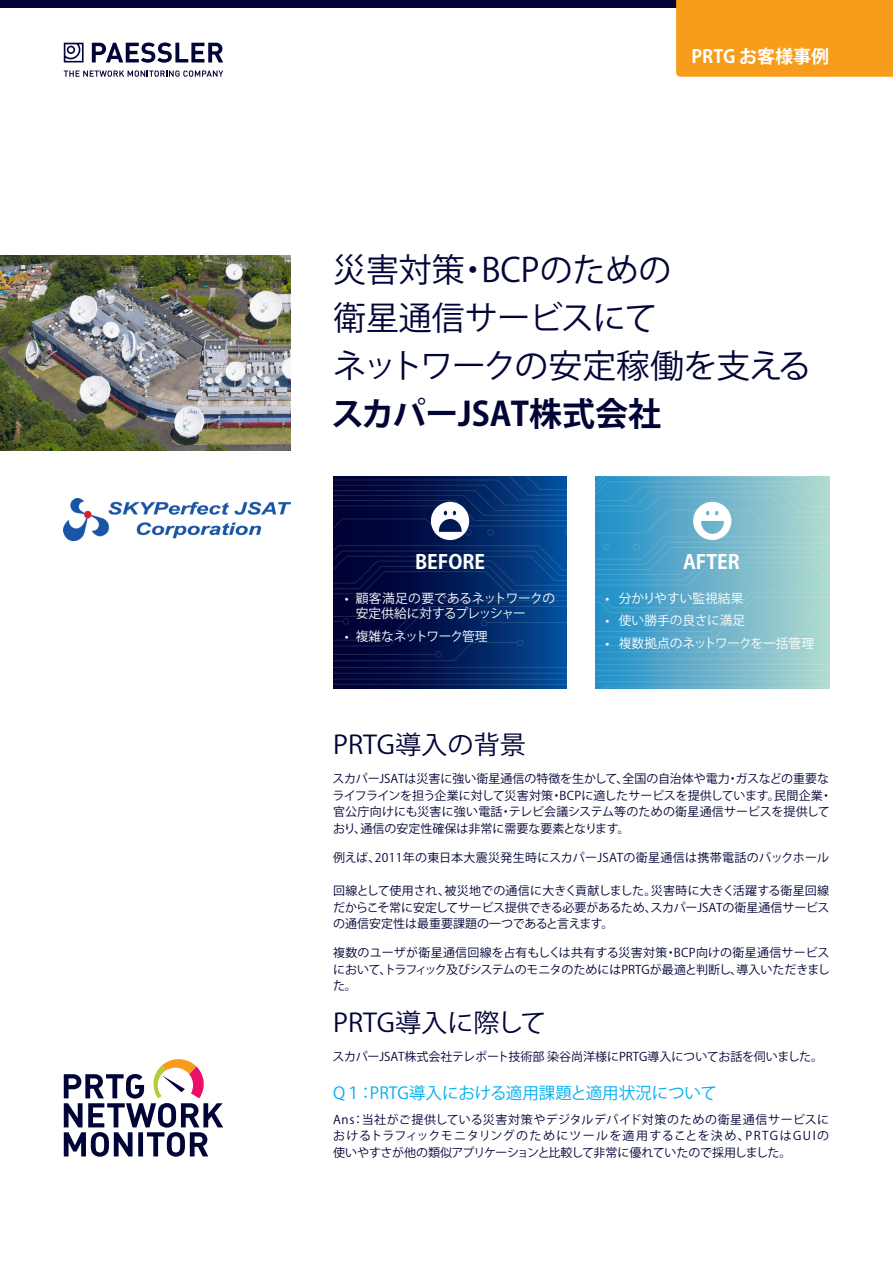
<style>
.page{position:relative;width:893px;height:1263px;background:#fff}
.page>*{position:absolute;margin:0;border:0;box-sizing:border-box;transform-origin:0 0}
.Überschrift_2{font:33px/48px "Koz Go Pr 6 N";color:#000436}
.Überschrift_2-2{font:33px "Koz Go Pr 6 N";letter-spacing:-.05em;color:#000436}
.H3_Japan{font:700 33px "Koz Go Pr 6 N";color:#000436}
.Fliesstext{font:25.5px "Koz Go Pr 6 N";color:#000436}
.Überschrift_3{font:700 19.5px "Koz Go Pr 6 N";color:#fff}
.Kategorie_Titelseite{font:700 18px "Koz Go Pr 6 N";color:#fff}
.H3_Japan-2{font:16.5px "Koz Go Pr 6 N";color:#00aeef}
.t1{font:12.75px/15.3px "Koz Go Pr 6 N";letter-spacing:-.01em;color:#fff}
.t2{font:12.75px "Koz Go Pr 6 N";letter-spacing:-.065em;color:#fff}
.Fliesstext-2{font:12px/16.5px "Koz Go Pr 6 N";color:#000436;text-align:justify}
.Fliesstext-3{font:12px "Koz Go Pr 6 N";letter-spacing:.025em;color:#000436}
</style>
<div class="page">
<img style="left:0;top:255px;width:291px;height:196px">
<img style="left:64px;top:499px;width:227px;height:41px">
<svg style="left:333px;top:476px;width:234px;height:213px;background:#08245e"></svg>
<div style="left:0;top:0;width:893px;height:7px;background:#000436"></div>
<svg style="left:92px;top:43px;width:131px;height:20px"></svg>
<svg style="left:64px;top:70px;width:159px;height:7px"></svg>
<svg style="left:64px;top:43px;width:20px;height:19px"></svg>
<div style="left:676px;top:0;width:217px;height:77px;background:#f89c1c"></div>
<svg style="left:64px;top:1059px;width:159px;height:98px"></svg>
<svg style="left:595px;top:476px;width:234px;height:213px;background:#6db4cc"></svg>
<p class="Kategorie_Titelseite" style="left:691px;top:46px;width:139px">PRTG お客様事例</p>
<p class="Überschrift_2" style="left:333px;top:246px;width:340px">災害対策・BCPのための衛星通信サービスにて</p>
<p class="Überschrift_2-2" style="left:333px;top:347px;width:480px">ネットワークの安定稼働を支える</p>
<p class="H3_Japan" style="left:331px;top:396px;width:331px">スカパーJSAT株式会社</p>
<p class="Überschrift_3" style="left:415px;top:550px;width:71px">BEFORE</p>
<p class="t1" style="left:356px;top:591px;width:201px;text-indent:-11px">• 顧客満足の要であるネットワークの安定供給に対するプレッシャー</p>
<p class="t2" style="left:345px;top:629px;width:144px">• 複雑なネットワーク管理</p>
<p class="Überschrift_3" style="left:683px;top:550px;width:58px">AFTER</p>
<p class="t1" style="left:606px;top:591px;width:139px">• 分かりやすい監視結果</p>
<p class="t1" style="left:606px;top:613px;width:141px">• 使い勝手の良さに満足</p>
<p class="t1" style="left:606px;top:636px;width:210px">• 複数拠点のネットワークを一括管理</p>
<p class="Fliesstext" style="left:333px;top:730px;width:194px">PRTG導入の背景</p>
<p class="Fliesstext-2" style="left:332px;top:771px;width:501px;text-align:left">スカパーJSATは災害に強い衛星通信の特徴を生かして、全国の自治体や電力・ガスなどの重要なライフラインを担う企業に対して災害対策・BCPに適したサービスを提供しています。民間企業・官公庁向けにも災害に強い電話・テレビ会議システム等のための衛星通信サービスを提供しており、通信の安定性確保は非常に需要な要素となります。</p>
<p class="Fliesstext-3" style="left:333px;top:851px;width:498px">例えば、2011年の東日本大震災発生時にスカパーJSATの衛星通信は携帯電話のバックホール</p>
<p class="Fliesstext-2" style="left:333px;top:883px;width:498px">回線として使用され、被災地での通信に大きく貢献しました。災害時に大きく活躍する衛星回線だからこそ常に安定してサービス提供できる必要があるため、スカパーJSATの衛星通信サービスの通信安定性は最重要課題の一つであると言えます。</p>
<p class="Fliesstext-2" style="left:333px;top:945px;width:498px">複数のユーザが衛星通信回線を占有もしくは共有する災害対策・BCP向けの衛星通信サービスにおいて、トラフィック及びシステムのモニタのためにはPRTGが最適と判断し、導入いただきました。</p>
<p class="Fliesstext" style="left:333px;top:1008px;width:215px">PRTG導入に際して</p>
<p class="Fliesstext-2" style="left:333px;top:1048px;width:492px">スカパーJSAT株式会社テレポート技術部 染谷尚洋様にPRTG導入についてお話を伺いました。</p>
<p class="H3_Japan-2" style="left:333px;top:1083px;width:385px">Q１：PRTG導入における適用課題と適用状況について</p>
<p class="Fliesstext-2" style="left:333px;top:1111px;width:498px">Ans：当社がご提供している災害対策やデジタルデバイド対策のための衛星通信サービスにおけるトラフィックモニタリングのためにツールを適用することを決め、PRTGはGUIの使いやすさが他の類似アプリケーションと比較して非常に優れていたので採用しました。</p>
</div>
